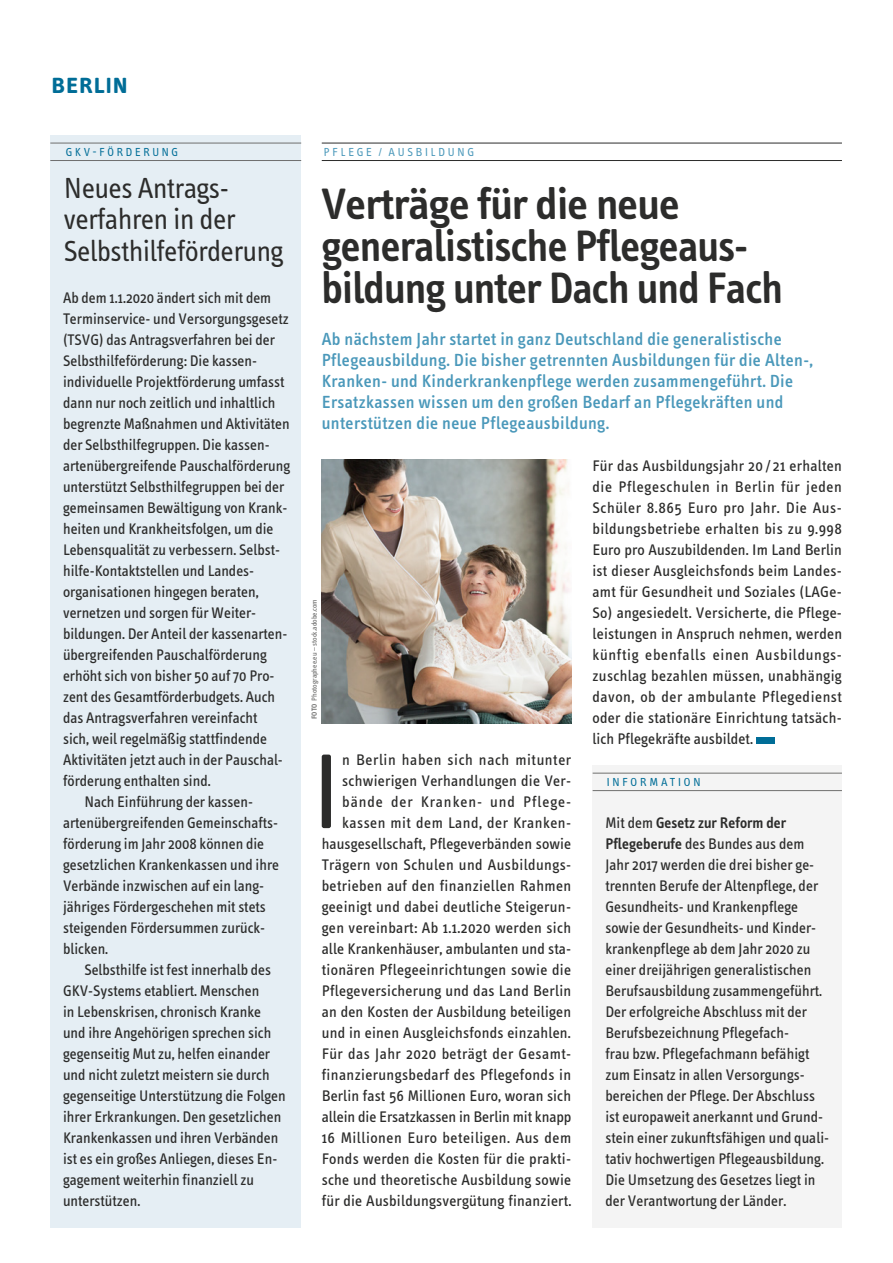
<style>
.page{position:relative;width:893px;height:1263px;background:#fff}
.page>*{position:absolute;margin:0;border:0;box-sizing:border-box;transform-origin:0 0}
._1_Artikel_Copy__Artikel_Initial_UA{font:109.8px "Info Text";color:#2c2c2b}
._1_Artikel_X_Head_Artikel_UA{font:600 45px/42px "Info Text";letter-spacing:-.015em;color:#2c2c2b}
._3_Rubrik_X_Head_Rubrik_UA{font:30px/31.5px "Info Text";letter-spacing:-.015em;color:#2c2c2b}
.t1{font:30px "Info Text Semi Bold Caps";color:#006d97}
._1_Artikel_X_--_Intro_UA{font:500 18px/21px "Info Text";letter-spacing:.02em;color:#4a98ba}
._3_Rubrik_X_Copy_Rubrik_UA{font:15.75px/21px "Info Text";color:#2c2c2b}
._1_Artikel_Copy__Artikel_Initial_UA-2{font:15.75px/21px "Info Text";letter-spacing:.02em;color:#2c2c2b;text-align:right}
._3_Rubrik_X_Copy_Rubrik_Einzug_UA{font:15.75px/21px "Info Text";color:#2c2c2b}
._3_Rubrik_X_Head_Rubrik_UA-2{font:12px "Info OT Text";color:#006d97}
._1_Artikel_X_Head_Artikel_UA-2{font:12px "Info OT Text";color:#4a98ba}
.t2{font:7.5px "Info Text";color:#6f6f6e}
.s1{font-weight:600}
</style>
<div class="page">
<hr style="left:322px;top:143px;width:520px;height:1px;background:#2c2c2b">
<hr style="left:322px;top:160px;width:520px;height:1px;background:#2c2c2b">
<div style="left:756px;top:737px;width:19px;height:7px;background:#006d97"></div>
<div style="left:50px;top:135px;width:251px;height:1092px;background:#e5eef4"></div>
<div style="left:593px;top:765px;width:249px;height:462px;background:#f4f4f4"></div>
<img style="left:322px;top:459px;width:249px;height:264px">
<hr style="left:50px;top:143px;width:251px;height:1px;background:#6f6f6e">
<hr style="left:50px;top:160px;width:251px;height:1px;background:#6f6f6e">
<hr style="left:593px;top:773px;width:249px;height:1px;background:#6f6f6e">
<hr style="left:593px;top:790px;width:249px;height:1px;background:#6f6f6e">
<h3 class="t1" style="left:51px;top:66px;width:79px">berlin</h3>
<h2 class="_3_Rubrik_X_Head_Rubrik_UA-2" style="left:66px;top:145px;width:114px">GKV-FÖRDERUNG</h2>
<h2 class="_3_Rubrik_X_Head_Rubrik_UA" style="left:64px;top:172px;width:221px">Neues Antrags&shy;verfahren in der<br>Selbsthilfeförderung</h2>
<h2 class="_1_Artikel_X_Head_Artikel_UA" style="left:322px;top:183px;width:464px">Verträge für die neue generalistische Pflegeaus&shy;bildung unter Dach und Fach</h2>
<p class="_1_Artikel_X_--_Intro_UA" style="left:322px;top:329px;width:493px">Ab nächstem Jahr startet in ganz Deutschland die generalistische Pflegeausbildung. Die bisher getrennten Ausbildungen für die Alten-, Kranken- und Kinderkrankenpflege werden zusammengeführt. Die Ersatzkassen wissen um den großen Bedarf an Pflegekräften und unterstützen die neue Pflegeausbildung.</p>
<h2 class="_1_Artikel_X_Head_Artikel_UA-2" style="left:324px;top:145px;width:152px">PFLEGE / AUSBILDUNG</h2>
<p class="_3_Rubrik_X_Copy_Rubrik_UA" style="left:63px;top:287px;width:229px">Ab dem 1.1.2020 ändert sich mit dem Terminservice- und Versorgungsgesetz (TSVG) das Antragsverfahren bei der Selbsthilfeförderung: Die kassen&shy;individuelle Projektförderung umfasst dann nur noch zeitlich und inhaltlich begrenzte Maßnahmen und Aktivitäten der Selbsthilfegruppen. Die kassen&shy;artenübergreifende Pauschalförderung unterstützt Selbsthilfegruppen bei der gemeinsamen Bewältigung von Krank&shy;heiten und Krankheitsfolgen, um die Lebensqualität zu verbessern. Selbst&shy;hilfe-Kontaktstellen und Landes&shy;organisationen hingegen beraten, vernetzen und sorgen für Weiter&shy;bildungen. Der Anteil der kassenarten&shy;übergreifenden Pauschalförderung erhöht sich von bisher 50 auf 70 Pro&shy;zent des Gesamtförderbudgets. Auch das Antragsverfahren vereinfacht<br>sich, weil regelmäßig stattfindende Aktivitäten jetzt auch in der Pauschal&shy;förderung enthalten sind.</p>
<p class="_3_Rubrik_X_Copy_Rubrik_Einzug_UA" style="left:63px;top:791px;width:217px;text-indent:21px">Nach Einführung der kassen&shy;artenübergreifenden Gemeinschafts&shy;förderung im Jahr 2008 können die gesetzlichen Krankenkassen und ihre<br>Verbände inzwischen auf ein lang&shy;jähriges Fördergeschehen mit stets steigenden Fördersummen zurück&shy;blicken.</p>
<p class="_3_Rubrik_X_Copy_Rubrik_Einzug_UA" style="left:63px;top:959px;width:224px;text-indent:21px">Selbsthilfe ist fest innerhalb des GKV-Systems etabliert. Menschen<br>in Lebenskrisen, chronisch Kranke und ihre Angehörigen sprechen sich gegenseitig Mut zu, helfen einander und nicht zuletzt meistern sie durch gegenseitige Unterstützung die Folgen ihrer Erkrankungen. Den gesetzlichen Krankenkassen und ihren Verbänden ist es ein großes Anliegen, dieses En&shy;gagement weiterhin finanziell zu unterstützen.</p>
<p class="_1_Artikel_Copy__Artikel_Initial_UA-2" style="left:592px;top:455px;width:251px;text-align:justify">Für das Ausbildungsjahr 20 / 21 erhalten die Pflegeschulen in Berlin für jeden Schüler 8.865 Euro pro Jahr. Die Aus&shy;bildungsbetriebe erhalten bis zu 9.998<br>Euro pro Auszubildenden. Im Land Berlin ist dieser Ausgleichsfonds beim Landes&shy;amt für Gesundheit und Soziales (LAGe-So) angesiedelt. Versicherte, die Pflege&shy;leistungen in Anspruch nehmen, werden künftig ebenfalls einen Ausbildungs&shy;zuschlag bezahlen müssen, unabhängig davon, ob der ambulante Pflegedienst oder die stationäre Einrichtung tatsäch&shy;lich Pflegekräfte ausbildet.</p>
<p class="t2" style="left:310px;top:719px;width:121px;rotate:-90deg"><span class="s1">FOTO</span> Photographee.eu – stock.adobe.com</p>
<p class="_1_Artikel_Copy__Artikel_Initial_UA-2" style="left:322px;top:749px;width:251px">n Berlin haben sich nach mitunter schwierigen Verhandlungen die Ver&shy;bände der Kranken- und Pflege&shy;kassen mit dem Land, der Kranken&shy;hausgesellschaft, Pflegeverbänden sowie Trägern von Schulen und Ausbildungs&shy;betrieben auf den finanziellen Rahmen geeinigt und dabei deutliche Steigerun&shy;gen vereinbart: Ab 1.1.2020 werden sich alle Krankenhäuser, ambulanten und sta&shy;tionären Pflegeeinrichtungen sowie die Pflegeversicherung und das Land Berlin an den Kosten der Ausbildung beteiligen und in einen Ausgleichsfonds einzahlen.<br>Für das Jahr 2020 beträgt der Gesamt&shy;finanzierungsbedarf des Pflegefonds in Berlin fast 56 Millionen Euro, woran sich allein die Ersatzkassen in Berlin mit knapp 16 Millionen Euro beteiligen. Aus dem Fonds werden die Kosten für die prakti&shy;sche und theoretische Ausbildung sowie für die Ausbildungsvergütung finanziert.</p>
<p class="_1_Artikel_Copy__Artikel_Initial_UA" style="left:311px;top:730px;width:32px">I</p>
<h2 class="_3_Rubrik_X_Head_Rubrik_UA-2" style="left:607px;top:775px;width:96px">INFORMATION</h2>
<p class="_3_Rubrik_X_Copy_Rubrik_UA" style="left:605px;top:812px;width:225px">Mit dem <span class="s1">Gesetz zur Reform der Pflegeberufe</span> des Bundes aus dem Jahr 2017 werden die drei bisher ge&shy;trennten Berufe der Altenpflege, der Gesundheits- und Krankenpflege sowie der Gesundheits- und Kinder&shy;krankenpflege ab dem Jahr 2020 zu einer dreijährigen generalistischen Berufsausbildung zusammengeführt.<br>Der erfolgreiche Abschluss mit der Berufsbezeichnung Pflegefach-<br>frau bzw. Pflegefachmann befähigt zum Einsatz in allen Versorgungs&shy;bereichen der Pflege. Der Abschluss ist europaweit anerkannt und Grund&shy;stein einer zukunftsfähigen und quali&shy;tativ hochwertigen Pflegeausbildung.<br>Die Umsetzung des Gesetzes liegt in der Verantwortung der Länder.</p>
</div>
